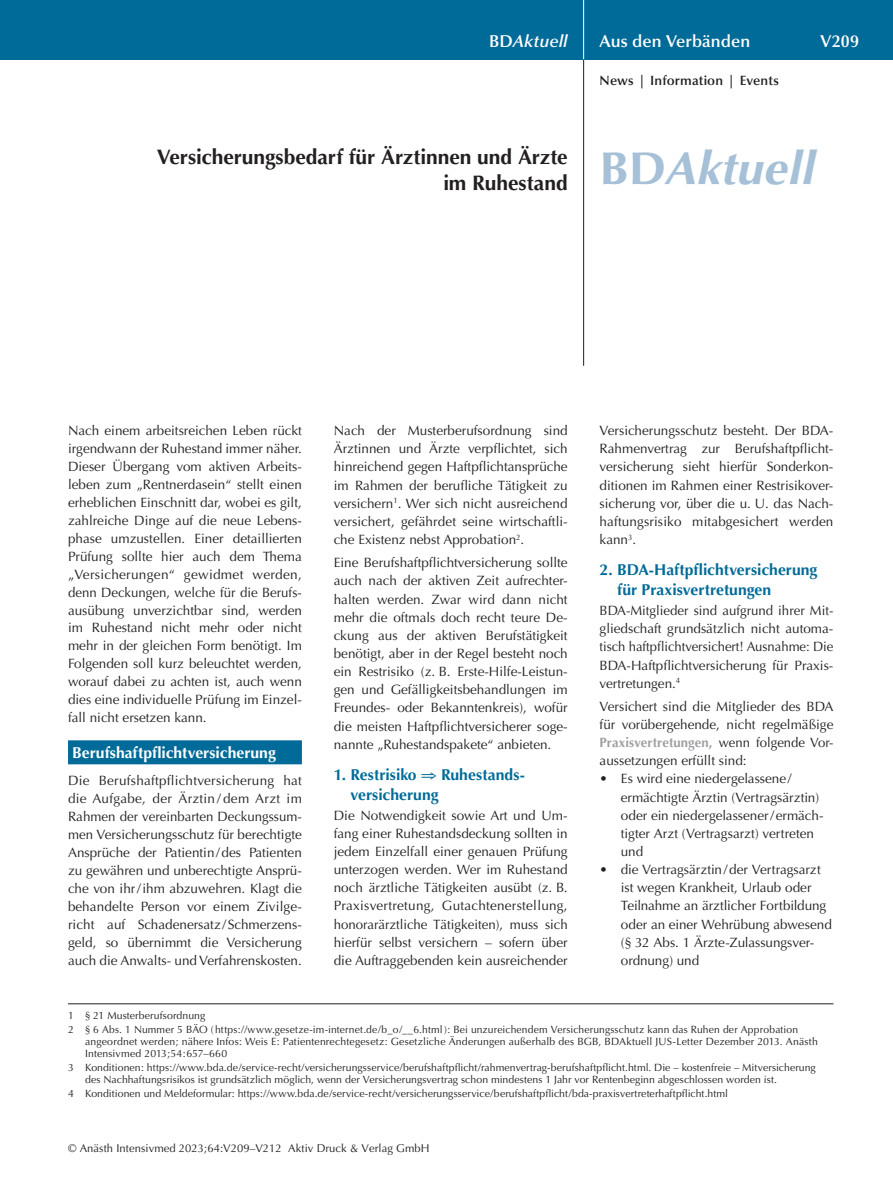
<style>
.page{position:relative;width:893px;height:1191px;background:#fff}
.page>*{position:absolute;margin:0;border:0;box-sizing:border-box;transform-origin:0 0}
.t1{font:italic 700 46.05px "Optima";color:#a5c0d7;scale:1.04 1}
.t2{font:700 21px/25.5px "Optima";letter-spacing:-.005em;color:#231f20;text-align:right}
.t3{font:600 17.25px "Optima";color:#fff}
.t4{font:italic 600 17.25px "Optima";letter-spacing:.005em;color:#fff}
.t5{font:700 15.75px/20.1px "Optima";color:#006b98}
.t6{font:700 15.75px "Optima";color:#fff}
.t7{font:13.5px/18.1px "Optima";color:#231f20;text-align:justify}
.t8{font:600 13.5px "Optima";letter-spacing:.01em;color:#231f20}
.t9{font:11.25px "Optima";letter-spacing:.005em;color:#231f20}
.t10{font:10.5px/12px "Optima";letter-spacing:.01em;color:#231f20}
.s1{font-style:normal}
.s2{font-weight:700;color:#9d9fa2}
</style>
<div class="page">
<div style="left:0;top:0;width:893px;height:60px;background:#006b98"></div>
<hr style="left:583px;top:0;width:1px;height:60px;background:#fff">
<hr style="left:583px;top:60px;width:1px;height:306px;background:#231f20">
<div style="left:68px;top:740px;width:234px;height:24px;background:#006b98"></div>
<hr style="left:68px;top:1003px;width:765px;height:1px;background:#231f20">
<p class="t4" style="left:489px;top:31px;width:80px"><span class="s1">BD</span>Aktuell</p>
<h2 class="t2" style="left:157px;top:145px;width:412px">Versicherungsbedarf für Ärztinnen und Ärzte im Ruhestand</h2>
<p class="t3" style="left:600px;top:31px;width:152px">Aus den Verbänden</p>
<p class="t3" style="left:820px;top:31px;width:40px">V209</p>
<p class="t8" style="left:600px;top:73px;width:181px">News | Information | Events</p>
<h1 class="t1" style="left:600px;top:141px;width:207px"><span class="s1">BD</span>Aktuell</h1>
<p class="t7" style="left:68px;top:422px;width:235px">Nach einem arbeitsreichen Leben rückt irgendwann der Ruhestand immer näher.<br>Dieser Übergang vom aktiven Arbeits&shy;leben zum „Rentnerdasein“ stellt einen erheblichen Einschnitt dar, wobei es gilt, zahlreiche Dinge auf die neue Lebens&shy;phase umzustellen. Einer detaillierten Prüfung sollte hier auch dem Thema „Versicherungen“ gewidmet werden, denn Deckungen, welche für die Berufs&shy;ausübung unverzichtbar sind, werden im Ruhestand nicht mehr oder nicht mehr in der gleichen Form benötigt. Im Folgenden soll kurz beleuchtet werden, worauf dabei zu achten ist, auch wenn dies eine individuelle Prüfung im Einzel&shy;fall nicht ersetzen kann.</p>
<p class="t6" style="left:72px;top:743px;width:205px">Berufshaftpflichtversicherung</p>
<p class="t7" style="left:68px;top:772px;width:235px">Die Berufshaftpflichtversicherung hat die Aufgabe, der Ärztin / dem Arzt im Rahmen der vereinbarten Deckungssum&shy;men Versicherungsschutz für berechtigte Ansprüche der Patientin/des Patienten zu gewähren und unberechtigte Ansprü&shy;che von ihr/ihm abzuwehren. Klagt die behandelte Person vor einem Zivilge&shy;richt auf Schadenersatz/ Schmerzens&shy;geld, so übernimmt die Versicherung auch die Anwalts- und Verfahrenskosten.</p>
<p class="t7" style="left:334px;top:422px;width:235px">Nach der Musterberufsordnung sind Ärztinnen und Ärzte verpflichtet, sich hinreichend gegen Haftpflichtansprüche im Rahmen der berufliche Tätigkeit zu versichern<sup>1</sup>. Wer sich nicht ausreichend versichert, gefährdet seine wirtschaftli&shy;che Existenz nebst Approbation<sup>2</sup>.</p>
<p class="t7" style="left:334px;top:554px;width:235px">Eine Berufshaftpflichtversicherung sollte auch nach der aktiven Zeit aufrechter&shy;halten werden. Zwar wird dann nicht mehr die oftmals doch recht teure De&shy;ckung aus der aktiven Berufstätigkeit benötigt, aber in der Regel besteht noch ein Restrisiko (z. B. Erste-Hilfe-Leistun&shy;gen und Gefälligkeitsbehandlungen im Freundes- oder Bekanntenkreis), wofür die meisten Haftpflichtversicherer soge&shy;nannte „Ruhestandspakete“ anbieten.</p>
<p class="t5" style="left:351px;top:764px;width:176px;text-indent:-17px">1. Restrisiko ⇒ Ruhestands&shy;versicherung</p>
<p class="t7" style="left:334px;top:806px;width:235px">Die Notwendigkeit sowie Art und Um&shy;fang einer Ruhestandsdeckung sollten in jedem Einzelfall einer genauen Prüfung unterzogen werden. Wer im Ruhestand noch ärztliche Tätigkeiten ausübt (z. B.<br>Praxisvertretung, Gutachtenerstellung, honorarärztliche Tätigkeiten), muss sich hierfür selbst versichern – sofern über die Auftraggebenden kein ausreichender</p>
<p class="t7" style="left:600px;top:422px;width:235px;text-align:left">Versicherungsschutz besteht. Der BDA-Rahmenvertrag zur Berufshaftpflicht&shy;versicherung sieht hierfür Sonderkon-- ditionen im Rahmen einer Restrisikover&shy;sicherung vor, über die u. U. das Nach&shy;haftungsrisiko mitabgesichert werden kann<sup>3</sup>.</p>
<p class="t5" style="left:617px;top:559px;width:202px;text-indent:-18px">2. BDA-Haftpflichtversicherung für Praxisvertretungen</p>
<p class="t7" style="left:600px;top:601px;width:235px">BDA-Mitglieder sind aufgrund ihrer Mit&shy;gliedschaft grundsätzlich nicht automa&shy;tisch haftpflichtversichert! Ausnahme: Die BDA-Haftpflichtversicherung für Praxis&shy;vertretungen.<sup>4</sup></p>
<p class="t7" style="left:600px;top:697px;width:235px">Versichert sind die Mitglieder des BDA für vorübergehende, nicht regelmäßige <span class="s2">Praxisvertretungen,</span> wenn folgende Vor&shy;aussetzungen erfüllt sind:</p>
<p class="t7" style="left:621px;top:770px;width:204px;text-align:left;text-indent:-21px">• Es wird eine niedergelassene/ ermächtigte Ärztin (Vertragsärztin) oder ein niedergelassener/ermäch&shy;tigter Arzt (Vertragsarzt) vertreten und</p>
<p class="t7" style="left:621px;top:860px;width:213px;text-align:left;text-indent:-21px">• die Vertragsärztin/der Vertragsarzt ist wegen Krankheit, Urlaub oder<br>Teilnahme an ärztlicher Fortbildung oder an einer Wehrübung abwesend (§ 32 Abs. 1 Ärzte-Zulassungsver&shy;ordnung) und</p>
<p class="t10" style="left:68px;top:1008px;width:732px;line-height:14.1px">1 § 21 Musterberufsordnung<br>2 § 6 Abs. 1 Nummer 5 BÄO ( https://www.gesetze-im-internet.de/b_o/__6.html ): Bei unzureichendem Versicherungsschutz kann das Ruhen der Approbation</p>
<p class="t10" style="left:85px;top:1035px;width:734px">angeordnet werden; nähere Infos: Weis E: Patientenrechtegesetz: Gesetzliche Änderungen außerhalb des BGB, BDAktuell JUS-Letter Dezember 2013. Anästh<br>Intensivmed 2013;54:657–660</p>
<p class="t10" style="left:85px;top:1061px;width:732px;text-indent:-17px">3 Konditionen: https://www.bda.de/service-recht/versicherungsservice/berufshaftpflicht/rahmenvertrag-berufshaftpflicht.html. Die – kostenfreie – Mitversicherung des Nachhaftungsrisikos ist grundsätzlich möglich, wenn der Versicherungsvertrag schon mindestens 1 Jahr vor Rentenbeginn abgeschlossen worden ist.</p>
<p class="t10" style="left:68px;top:1088px;width:662px">4 Konditionen und Meldeformular: https://www.bda.de/service-recht/versicherungsservice/berufshaftpflicht/bda-praxisvertreterhaftpflicht.html</p>
<p class="t9" style="left:68px;top:1142px;width:363px">© Anästh Intensivmed 2023;64:V209–V212 Aktiv Druck &amp; Verlag GmbH</p>
</div>
